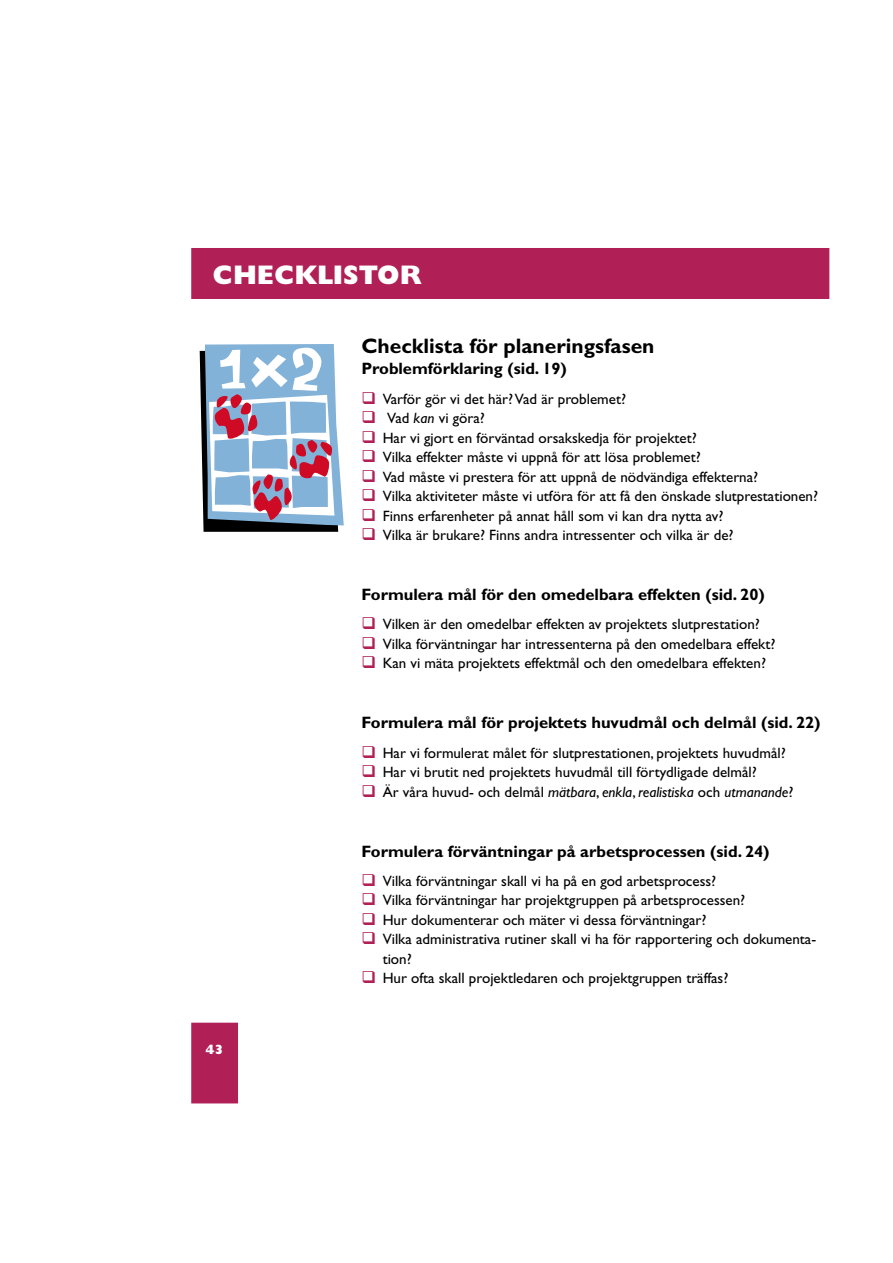
<style>
.page{position:relative;width:893px;height:1263px;background:#fff}
.page>*{position:absolute;margin:0;border:0;box-sizing:border-box;transform-origin:0 0}
.t1{font:800 27px "Gill Sans";color:#fff}
.t2{font:700 21px "Gill Sans";color:#000}
.t3{font:700 16.5px "Gill Sans";color:#000}
.t4{font:15px/19.5px "Gill Sans";color:#000}
.t5{font:800 13.5px "Gill Sans";color:#fff}
.s1{font-style:italic}
</style>
<div class="page">
<div style="left:192px;top:249px;width:636px;height:49px;background:#b02056"></div>
<div style="left:191px;top:248px;width:638px;height:51px;border:2px solid #b02056"></div>
<div style="left:192px;top:1023px;width:45px;height:80px;background:#b02056"></div>
<div style="left:191px;top:1023px;width:47px;height:80px;border:2px solid #b02056"></div>
<svg style="left:200px;top:344px;width:144px;height:188px"></svg>
<h1 class="t1" style="left:212px;top:266px;width:211px">CHECKLISTOR</h1>
<h2 class="t2" style="left:361px;top:339px;width:294px">Checklista för planeringsfasen</h2>
<p class="t3" style="left:361px;top:363px;width:207px">Problemförklaring (sid. 19)</p>
<p class="t4" style="left:382px;top:390px;width:245px">Varför gör vi det här? Vad är problemet?</p>
<p class="t4" style="left:387px;top:410px;width:99px">Vad <span class="s1">kan</span> vi göra?</p>
<p class="t4" style="left:382px;top:429px;width:315px">Har vi gjort en förväntad orsakskedja för projektet?</p>
<p class="t4" style="left:382px;top:449px;width:319px">Vilka effekter måste vi uppnå för att lösa problemet?</p>
<p class="t4" style="left:382px;top:468px;width:377px">Vad måste vi prestera för att uppnå de nödvändiga effekterna?</p>
<p class="t4" style="left:382px;top:488px;width:437px">Vilka aktiviteter måste vi utföra för att få den önskade slutprestationen?</p>
<p class="t4" style="left:382px;top:507px;width:342px">Finns erfarenheter på annat håll som vi kan dra nytta av?</p>
<p class="t4" style="left:382px;top:527px;width:352px">Vilka är brukare? Finns andra intressenter och vilka är de?</p>
<p class="t3" style="left:361px;top:589px;width:405px">Formulera mål för den omedelbara effekten (sid. 20)</p>
<p class="t4" style="left:382px;top:616px;width:394px">Vilken är den omedelbar effekten av projektets slutprestation?<br>Vilka förväntningar har intressenterna på den omedelbara effekt?<br>Kan vi mäta projektets effektmål och den omedelbara effekten?</p>
<p class="t3" style="left:361px;top:717px;width:460px">Formulera mål för projektets huvudmål och delmål (sid. 22)</p>
<p class="t4" style="left:382px;top:744px;width:412px">Har vi formulerat målet för slutprestationen, projektets huvudmål?<br>Har vi brutit ned projektets huvudmål till förtydligade delmål?<br>Är våra huvud- och delmål <span class="s1">mätbara</span>, <span class="s1">enkla</span>, <span class="s1">realistiska</span> och <span class="s1">utmanande</span>?</p>
<p class="t5" style="left:205px;top:1045px;width:20px">43</p>
<p class="t3" style="left:361px;top:845px;width:410px">Formulera förväntningar på arbetsprocessen (sid. 24)</p>
<p class="t4" style="left:382px;top:873px;width:435px">Vilka förväntningar skall vi ha på en god arbetsprocess?<br>Vilka förväntningar har projektgruppen på arbetsprocessen?<br>Hur dokumenterar och mäter vi dessa förväntningar?<br>Vilka administrativa rutiner skall vi ha för rapportering och dokumenta&shy;tion?<br>Hur ofta skall projektledaren och projektgruppen träffas?</p>
</div>
